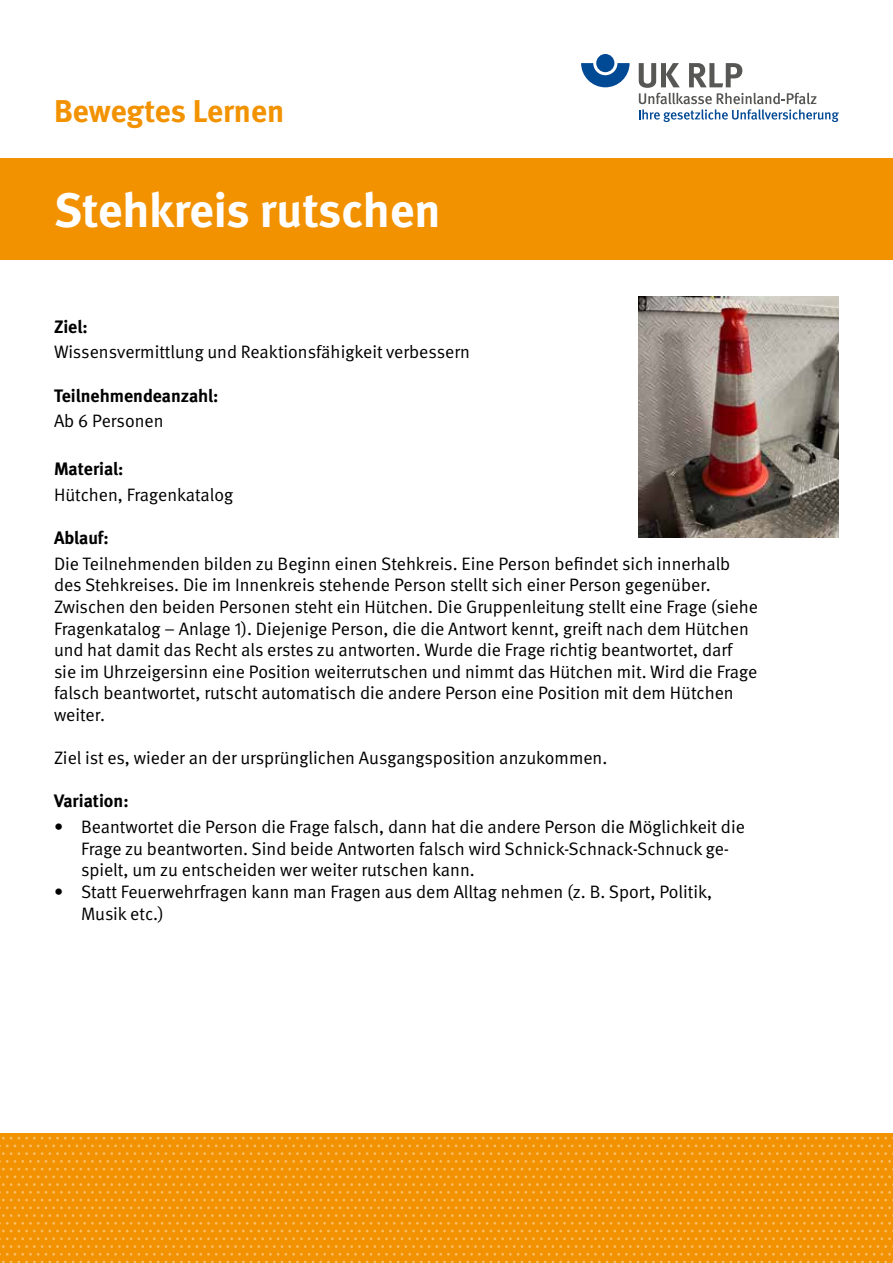
<style>
.page{position:relative;width:893px;height:1263px;background:#fff}
.page>*{position:absolute;margin:0;border:0;box-sizing:border-box;transform-origin:0 0}
.t1{font:700 48px "DGUV Meta";color:#fff}
.t2{font:700 31.5px "DGUV Meta";color:#f39200}
.t3{font:18px/21.6px "DGUV Meta";color:#000}
.t4{font:700 18px "DGUV Meta";color:#000}
</style>
<div class="page">
<svg style="left:581px;top:63px;width:49px;height:24px"></svg>
<div style="left:596px;top:54px;width:18px;height:18px;background:#004994;border-radius:50%"></div>
<svg style="left:639px;top:63px;width:200px;height:59px"></svg>
<div style="left:0;top:1133px;width:893px;height:130px;background:#f39200"></div>
<svg style="left:0;top:1137px;width:893px;height:126px"></svg>
<div style="left:0;top:158px;width:893px;height:101px;background:#f39200"></div>
<img style="left:638px;top:297px;width:201px;height:240px">
<h2 class="t2" style="left:54px;top:92px;width:232px">Bewegtes Lernen</h2>
<h1 class="t1" style="left:54px;top:182px;width:388px">Stehkreis rutschen</h1>
<p class="t4" style="left:54px;top:316px;width:35px">Ziel:</p>
<p class="t3" style="left:54px;top:342px;width:417px">Wissensvermittlung und Reaktionsfähigkeit verbessern</p>
<p class="t4" style="left:54px;top:385px;width:166px">Teilnehmendeanzahl:</p>
<p class="t3" style="left:54px;top:411px;width:111px">Ab 6 Personen</p>
<p class="t4" style="left:54px;top:458px;width:71px">Material:</p>
<p class="t3" style="left:54px;top:484px;width:181px">Hütchen, Fragenkatalog</p>
<p class="t4" style="left:54px;top:527px;width:56px">Ablauf:</p>
<p class="t3" style="left:54px;top:553px;width:705px">Die Teilnehmenden bilden zu Beginn einen Stehkreis. Eine Person befindet sich innerhalb des Stehkreises. Die im Innenkreis stehende Person stellt sich einer Person gegenüber.<br>Zwischen den beiden Personen steht ein Hütchen. Die Gruppenleitung stellt eine Frage (siehe Fragenkatalog – Anlage 1). Diejenige Person, die die Antwort kennt, greift nach dem Hütchen und hat damit das Recht als erstes zu antworten. Wurde die Frage richtig beantwortet, darf sie im Uhrzeigersinn eine Position weiterrutschen und nimmt das Hütchen mit. Wird die Frage falsch beantwortet, rutscht automatisch die andere Person eine Position mit dem Hütchen weiter.</p>
<p class="t3" style="left:54px;top:748px;width:555px">Ziel ist es, wieder an der ursprünglichen Ausgangsposition anzukommen.</p>
<p class="t4" style="left:54px;top:790px;width:76px">Variation:</p>
<p class="t3" style="left:81px;top:817px;width:665px;text-indent:-27px">• Beantwortet die Person die Frage falsch, dann hat die andere Person die Möglichkeit die<br>Frage zu beantworten. Sind beide Antworten falsch wird Schnick-Schnack-Schnuck ge&shy;spielt, um zu entscheiden wer weiter rutschen kann.</p>
<p class="t3" style="left:81px;top:881px;width:633px;text-indent:-27px">• Statt Feuerwehrfragen kann man Fragen aus dem Alltag nehmen (z. B. Sport, Politik,<br>Musik etc.)</p>
</div>
